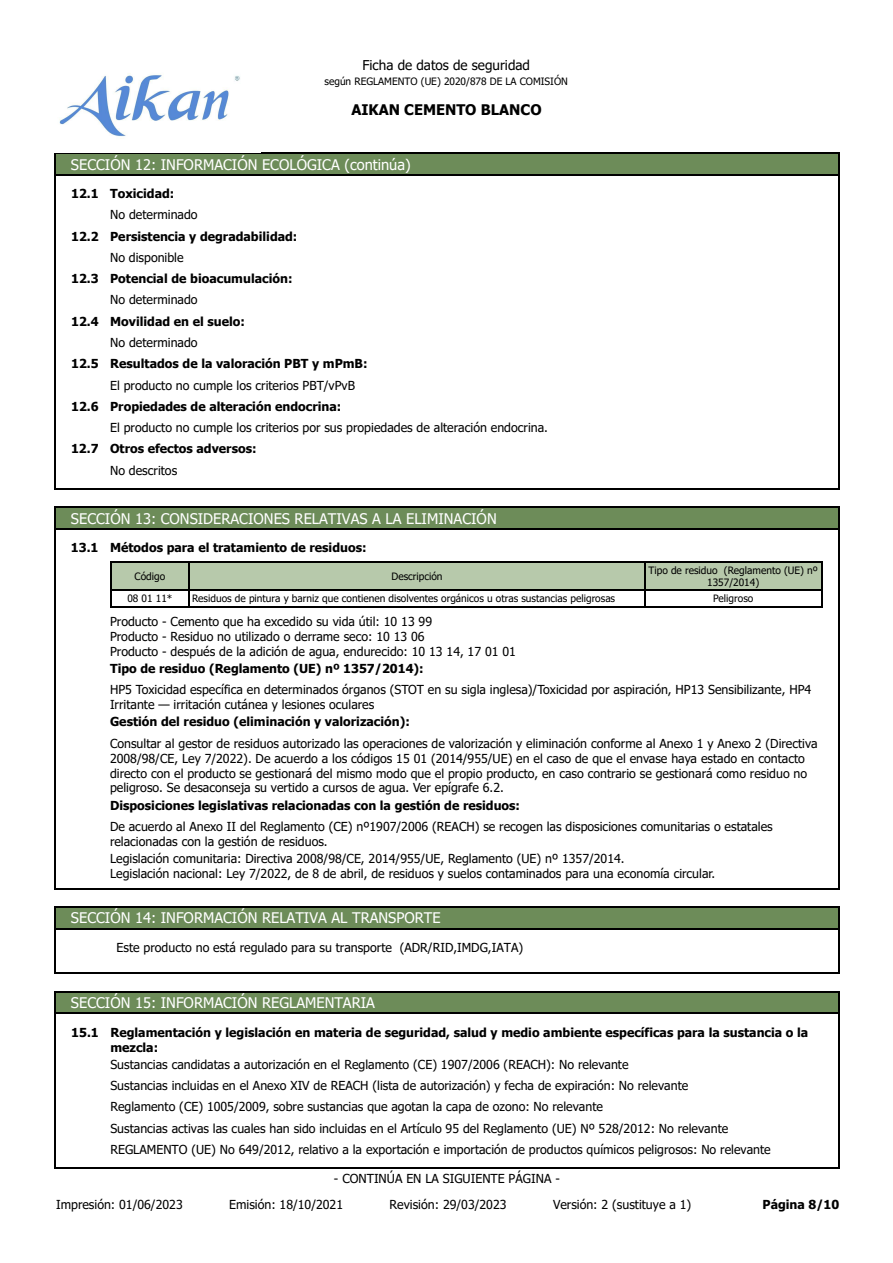
<style>
.page{position:relative;width:893px;height:1263px;background:#fff}
.page>*{position:absolute;margin:0;border:0;box-sizing:border-box;transform-origin:0 0}
.t1{font:14.7px "Tahoma";color:#fff}
.t2{font:700 14.7px "Tahoma";color:#000}
.t3{font:13.5px "Tahoma";color:#000}
.t4{font:12.3px/15px "Tahoma";color:#000}
.t5{font:700 12.3px/15px "Tahoma";color:#000}
.t6{font:10.2px/12.1px "Tahoma";color:#000;text-align:center}
</style>
<div class="page">
<div style="left:71px;top:153px;width:768px;height:23px;background:#6d8c59"></div>
<hr style="left:71px;top:153px;width:768px;height:1px;background:#000">
<hr style="left:71px;top:174px;width:768px;height:2px;background:#000">
<svg style="left:54px;top:153px;width:17px;height:336px"></svg>
<svg style="left:838px;top:154px;width:1px;height:335px"></svg>
<hr style="left:54px;top:489px;width:785px;height:1px;background:#000">
<div style="left:71px;top:507px;width:768px;height:23px;background:#6d8c59"></div>
<hr style="left:71px;top:507px;width:768px;height:1px;background:#000">
<hr style="left:71px;top:529px;width:768px;height:1px;background:#000">
<div style="left:110px;top:561px;width:79px;height:29px;background:#b7c9ab"></div>
<div style="left:189px;top:561px;width:455px;height:29px;background:#b7c9ab"></div>
<div style="left:644px;top:561px;width:178px;height:29px;background:#b7c9ab"></div>
<hr style="left:110px;top:561px;width:79px;height:1px;background:#000">
<hr style="left:110px;top:589px;width:79px;height:1px;background:#000">
<hr style="left:189px;top:561px;width:455px;height:1px;background:#000">
<hr style="left:189px;top:589px;width:455px;height:1px;background:#000">
<hr style="left:644px;top:561px;width:178px;height:1px;background:#000">
<hr style="left:644px;top:589px;width:178px;height:1px;background:#000">
<svg style="left:110px;top:562px;width:1px;height:44px"></svg>
<hr style="left:110px;top:606px;width:79px;height:1px;background:#000">
<svg style="left:189px;top:562px;width:1px;height:44px"></svg>
<hr style="left:189px;top:606px;width:455px;height:1px;background:#000">
<svg style="left:644px;top:562px;width:1px;height:44px"></svg>
<svg style="left:821px;top:562px;width:1px;height:44px"></svg>
<hr style="left:644px;top:606px;width:178px;height:1px;background:#000">
<svg style="left:54px;top:507px;width:17px;height:107px"></svg>
<svg style="left:838px;top:508px;width:1px;height:106px"></svg>
<hr style="left:54px;top:614px;width:1px;height:47px;background:#000">
<hr style="left:838px;top:614px;width:1px;height:47px;background:#000">
<svg style="left:54px;top:661px;width:1px;height:21px"></svg>
<svg style="left:838px;top:661px;width:1px;height:21px"></svg>
<hr style="left:54px;top:682px;width:1px;height:32px;background:#000">
<hr style="left:838px;top:682px;width:1px;height:32px;background:#000">
<svg style="left:54px;top:714px;width:1px;height:21px"></svg>
<svg style="left:838px;top:714px;width:1px;height:21px"></svg>
<hr style="left:54px;top:735px;width:1px;height:62px;background:#000">
<hr style="left:838px;top:735px;width:1px;height:62px;background:#000">
<svg style="left:54px;top:797px;width:1px;height:22px"></svg>
<svg style="left:838px;top:797px;width:1px;height:22px"></svg>
<hr style="left:54px;top:819px;width:1px;height:32px;background:#000">
<hr style="left:838px;top:819px;width:1px;height:32px;background:#000">
<hr style="left:54px;top:851px;width:1px;height:32px;background:#000">
<hr style="left:838px;top:851px;width:1px;height:32px;background:#000">
<hr style="left:54px;top:888px;width:785px;height:1px;background:#000">
<div style="left:71px;top:906px;width:768px;height:23px;background:#6d8c59"></div>
<hr style="left:71px;top:906px;width:768px;height:1px;background:#000">
<hr style="left:71px;top:928px;width:768px;height:1px;background:#000">
<svg style="left:54px;top:906px;width:17px;height:67px"></svg>
<svg style="left:838px;top:907px;width:1px;height:66px"></svg>
<hr style="left:54px;top:973px;width:785px;height:1px;background:#000">
<div style="left:71px;top:991px;width:768px;height:23px;background:#6d8c59"></div>
<hr style="left:71px;top:991px;width:768px;height:1px;background:#000">
<hr style="left:71px;top:1013px;width:768px;height:1px;background:#000">
<svg style="left:54px;top:991px;width:17px;height:33px"></svg>
<svg style="left:838px;top:992px;width:1px;height:32px"></svg>
<hr style="left:54px;top:1024px;width:1px;height:32px;background:#000">
<hr style="left:838px;top:1024px;width:1px;height:32px;background:#000">
<svg style="left:54px;top:1056px;width:1px;height:112px"></svg>
<svg style="left:838px;top:1056px;width:1px;height:112px"></svg>
<hr style="left:54px;top:1168px;width:785px;height:1px;background:#000">
<img style="left:59px;top:73px;width:181px;height:64px">
<p class="t3" style="left:362px;top:56px;width:169px">Ficha de datos de seguridad</p>
<p class="t6" style="left:324px;top:76px;width:245px">según REGLAMENTO (UE) 2020/878 DE LA COMISIÓN</p>
<p class="t2" style="left:351px;top:99px;width:192px">AIKAN CEMENTO BLANCO</p>
<p class="t1" style="left:71px;top:155px;width:341px">SECCIÓN 12: INFORMACIÓN ECOLÓGICA (continúa)</p>
<p class="t5" style="left:71px;top:187px;width:105px">12.1 Toxicidad:</p>
<p class="t4" style="left:110px;top:208px;width:89px">No determinado</p>
<p class="t5" style="left:71px;top:229px;width:228px">12.2 Persistencia y degradabilidad:</p>
<p class="t4" style="left:110px;top:251px;width:75px">No disponible</p>
<p class="t5" style="left:71px;top:272px;width:223px">12.3 Potencial de bioacumulación:</p>
<p class="t4" style="left:110px;top:293px;width:89px">No determinado</p>
<p class="t5" style="left:71px;top:314px;width:175px">12.4 Movilidad en el suelo:</p>
<p class="t4" style="left:110px;top:336px;width:89px">No determinado</p>
<p class="t5" style="left:71px;top:357px;width:298px">12.5 Resultados de la valoración PBT y mPmB:</p>
<p class="t4" style="left:110px;top:378px;width:246px">El producto no cumple los criterios PBT/vPvB</p>
<p class="t5" style="left:71px;top:399px;width:272px">12.6 Propiedades de alteración endocrina:</p>
<p class="t4" style="left:110px;top:421px;width:439px">El producto no cumple los criterios por sus propiedades de alteración endocrina.</p>
<p class="t5" style="left:71px;top:442px;width:187px">12.7 Otros efectos adversos:</p>
<p class="t4" style="left:110px;top:463px;width:69px">No descritos</p>
<p class="t1" style="left:71px;top:509px;width:427px">SECCIÓN 13: CONSIDERACIONES RELATIVAS A LA ELIMINACIÓN</p>
<p class="t5" style="left:71px;top:541px;width:297px">13.1 Métodos para el tratamiento de residuos:</p>
<p class="t6" style="left:135px;top:571px;width:32px">Código</p>
<p class="t6" style="left:391px;top:571px;width:53px">Descripción</p>
<p class="t6" style="left:648px;top:564px;width:171px">Tipo de residuo (Reglamento (UE) nº<br>1357/2014)</p>
<p class="t6" style="left:127px;top:593px;width:47px">08 01 11*</p>
<p class="t6" style="left:192px;top:593px;width:424px">Residuos de pintura y barniz que contienen disolventes orgánicos u otras sustancias peligrosas</p>
<p class="t6" style="left:713px;top:593px;width:42px">Peligroso</p>
<p class="t4" style="left:110px;top:615px;width:407px">Producto - Cemento que ha excedido su vida útil: 10 13 99<br>Producto - Residuo no utilizado o derrame seco: 10 13 06<br>Producto - después de la adición de agua, endurecido: 10 13 14, 17 01 01</p>
<p class="t5" style="left:110px;top:662px;width:315px">Tipo de residuo (Reglamento (UE) nº 1357/2014):</p>
<p class="t4" style="left:110px;top:683px;width:702px">HP5 Toxicidad específica en determinados órganos (STOT en su sigla inglesa)/Toxicidad por aspiración, HP13 Sensibilizante, HP4<br>Irritante — irritación cutánea y lesiones oculares</p>
<p class="t5" style="left:110px;top:715px;width:301px">Gestión del residuo (eliminación y valorización):</p>
<p class="t4" style="left:110px;top:736px;width:709px">Consultar al gestor de residuos autorizado las operaciones de valorización y eliminación conforme al Anexo 1 y Anexo 2 (Directiva 2008/98/CE, Ley 7/2022). De acuerdo a los códigos 15 01 (2014/955/UE) en el caso de que el envase haya estado en contacto directo con el producto se gestionará del mismo modo que el propio producto, en caso contrario se gestionará como residuo no peligroso. Se desaconseja su vertido a cursos de agua. Ver epígrafe 6.2.</p>
<p class="t5" style="left:110px;top:798px;width:411px">Disposiciones legislativas relacionadas con la gestión de residuos:</p>
<p class="t4" style="left:110px;top:820px;width:664px">De acuerdo al Anexo II del Reglamento (CE) nº1907/2006 (REACH) se recogen las disposiciones comunitarias o estatales relacionadas con la gestión de residuos.</p>
<p class="t4" style="left:110px;top:852px;width:606px">Legislación comunitaria: Directiva 2008/98/CE, 2014/955/UE, Reglamento (UE) nº 1357/2014.<br>Legislación nacional: Ley 7/2022, de 8 de abril, de residuos y suelos contaminados para una economía circular.</p>
<p class="t1" style="left:71px;top:908px;width:371px">SECCIÓN 14: INFORMACIÓN RELATIVA AL TRANSPORTE</p>
<p class="t4" style="left:117px;top:940px;width:408px">Este producto no está regulado para su transporte (ADR/RID,IMDG,IATA)</p>
<p class="t1" style="left:71px;top:993px;width:305px">SECCIÓN 15: INFORMACIÓN REGLAMENTARIA</p>
<p class="t5" style="left:110px;top:1025px;width:699px;text-indent:-39px">15.1 Reglamentación y legislación en materia de seguridad, salud y medio ambiente específicas para la sustancia o la mezcla:</p>
<p class="t4" style="left:110px;top:1054px;width:662px;line-height:21.3px">Sustancias candidatas a autorización en el Reglamento (CE) 1907/2006 (REACH): No relevante<br>Sustancias incluidas en el Anexo XIV de REACH (lista de autorización) y fecha de expiración: No relevante<br>Reglamento (CE) 1005/2009, sobre sustancias que agotan la capa de ozono: No relevante<br>Sustancias activas las cuales han sido incluidas en el Artículo 95 del Reglamento (UE) Nº 528/2012: No relevante REGLAMENTO (UE) No 649/2012, relativo a la exportación e importación de productos químicos peligrosos: No relevante</p>
<p class="t4" style="left:334px;top:1172px;width:227px">- CONTINÚA EN LA SIGUIENTE PÁGINA -</p>
<p class="t4" style="left:56px;top:1198px;width:128px">Impresión: 01/06/2023</p>
<p class="t4" style="left:229px;top:1198px;width:115px">Emisión: 18/10/2021</p>
<p class="t4" style="left:389px;top:1198px;width:118px">Revisión: 29/03/2023</p>
<p class="t4" style="left:553px;top:1198px;width:140px">Versión: 2 (sustituye a 1)</p>
<p class="t5" style="left:762px;top:1198px;width:78px">Página 8/10</p>
</div>
